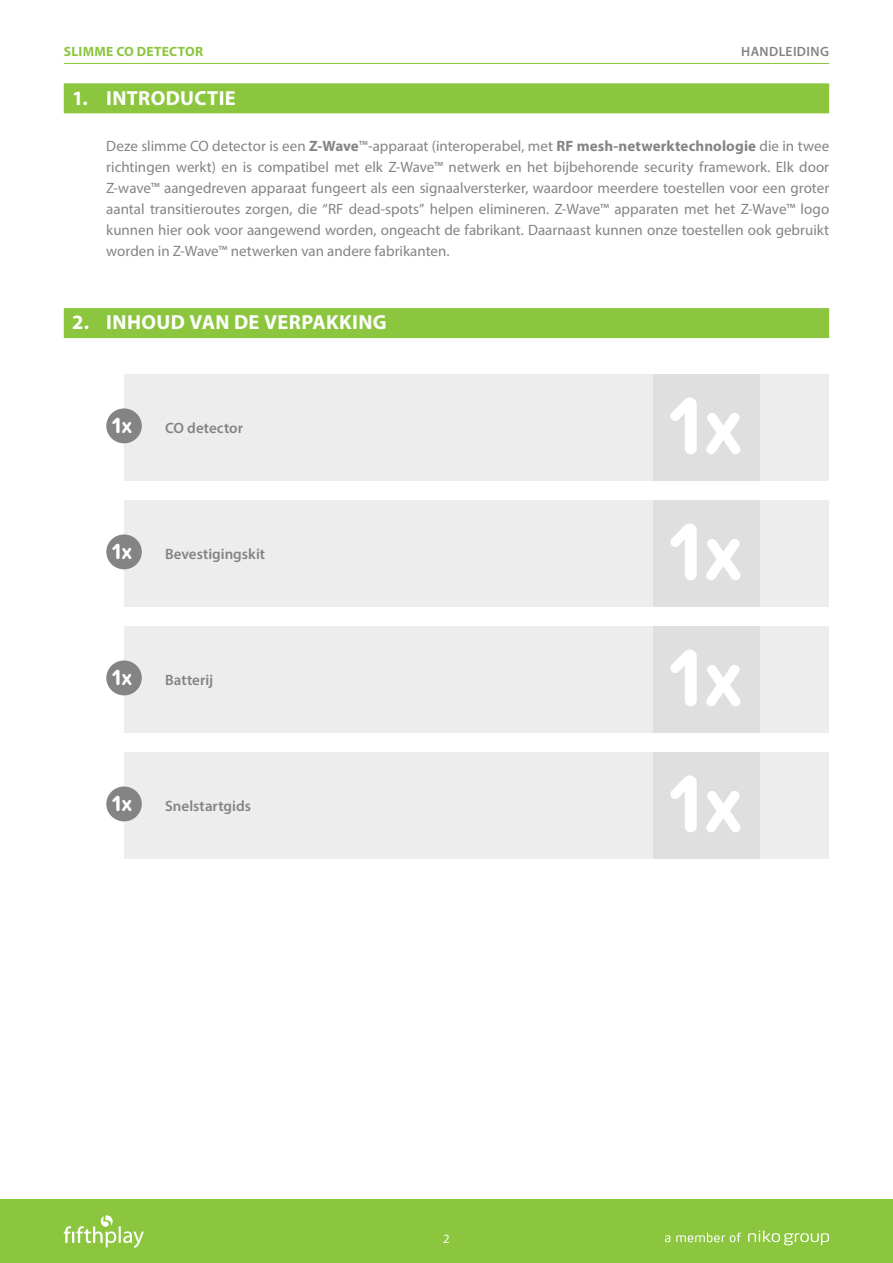
<style>
.page{position:relative;width:893px;height:1263px;background:#fff}
.page>*{position:absolute;margin:0;border:0;box-sizing:border-box;transform-origin:0 0}
.t1{font:700 83.85px "Proxima Nova Soft";color:#fff}
.t2{font:700 22.8px "Proxima Nova Soft";color:#fff}
.OnlineManual_Titel{font:700 20.4px "Myriad Pro";letter-spacing:.02em;color:#fff}
.OnlineManual_Intro{font:15px/21px "Myriad Pro";color:#858485;text-align:justify}
.t3{font:600 15px "Myriad Pro";color:#858485}
.t4{font:700 13.5px "Myriad Pro";letter-spacing:.02em;color:#8bc63e}
.t5{font:600 13.5px "Myriad Pro";letter-spacing:.03em;color:#858485}
._10_pt_Headlines_Cop{font:12.75px "Myriad Pro";color:#fff}
.s1{font-weight:700}
</style>
<div class="page">
<div style="left:0;top:1199px;width:893px;height:64px;background:#8bc63e"></div>
<hr style="left:64px;top:63px;width:765px;height:1px;background:#8bc63e">
<svg style="left:64px;top:1215px;width:80px;height:33px"></svg>
<svg style="left:748px;top:1230px;width:81px;height:15px"></svg>
<svg style="left:665px;top:1235px;width:5px;height:7px"></svg>
<svg style="left:676px;top:1233px;width:65px;height:9px"></svg>
<div style="left:64px;top:83px;width:765px;height:30px;background:#8bc63e"></div>
<div style="left:64px;top:308px;width:765px;height:30px;background:#8bc63e"></div>
<div style="left:124px;top:375px;width:705px;height:106px;background:#ededed"></div>
<div style="left:106px;top:408px;width:36px;height:35px;background:#858485;border-radius:50%"></div>
<div style="left:653px;top:375px;width:106px;height:106px;background:#e0dfdf"></div>
<div style="left:124px;top:501px;width:705px;height:106px;background:#ededed"></div>
<div style="left:106px;top:534px;width:36px;height:35px;background:#858485;border-radius:50%"></div>
<div style="left:653px;top:501px;width:106px;height:106px;background:#e0dfdf"></div>
<div style="left:124px;top:627px;width:705px;height:106px;background:#ededed"></div>
<div style="left:106px;top:660px;width:36px;height:35px;background:#858485;border-radius:50%"></div>
<div style="left:653px;top:627px;width:106px;height:106px;background:#e0dfdf"></div>
<div style="left:124px;top:753px;width:705px;height:106px;background:#ededed"></div>
<div style="left:106px;top:786px;width:36px;height:35px;background:#858485;border-radius:50%"></div>
<div style="left:653px;top:753px;width:106px;height:106px;background:#e0dfdf"></div>
<p class="t4" style="left:64px;top:43px;width:141px">SLIMME CO DETECTOR</p>
<p class="t5" style="left:741px;top:43px;width:89px">HANDLEIDING</p>
<p class="OnlineManual_Titel" style="left:72px;top:84px;width:165px">1. INTRODUCTIE</p>
<p class="OnlineManual_Intro" style="left:106px;top:135px;width:724px">Deze slimme CO detector is een <span class="s1">Z-Wave</span>™-apparaat (interoperabel, met <span class="s1">RF mesh-netwerktechnologie</span> die in twee richtingen werkt) en is compatibel met elk Z-Wave™ netwerk en het bijbehorende security framework. Elk door Z-wave™ aangedreven apparaat fungeert als een signaalversterker, waardoor meerdere toestellen voor een groter aantal transitieroutes zorgen, die “RF dead-spots” helpen elimineren. Z-Wave™ apparaten met het Z-Wave™ logo kunnen hier ook voor aangewend worden, ongeacht de fabrikant. Daarnaast kunnen onze toestellen ook gebruikt worden in Z-Wave™ netwerken van andere fabrikanten.</p>
<p class="OnlineManual_Titel" style="left:72px;top:309px;width:316px">2. INHOUD VAN DE VERPAKKING</p>
<p class="t2" style="left:112px;top:412px;width:22px">1x</p>
<p class="t3" style="left:165px;top:419px;width:79px">CO detector</p>
<p class="t2" style="left:112px;top:538px;width:22px">1x</p>
<p class="t3" style="left:165px;top:545px;width:101px">Bevestigingskit</p>
<p class="t2" style="left:112px;top:664px;width:22px">1x</p>
<p class="t3" style="left:165px;top:671px;width:50px">Batterij</p>
<p class="t2" style="left:112px;top:790px;width:22px">1x</p>
<p class="t3" style="left:165px;top:797px;width:87px">Snelstartgids</p>
<p class="_10_pt_Headlines_Cop" style="left:443px;top:1231px;width:8px">2</p>
<p class="t1" style="left:668px;top:377px;width:78px">1x</p>
<p class="t1" style="left:668px;top:503px;width:78px">1x</p>
<p class="t1" style="left:668px;top:629px;width:78px">1x</p>
<p class="t1" style="left:668px;top:755px;width:78px">1x</p>
</div>
